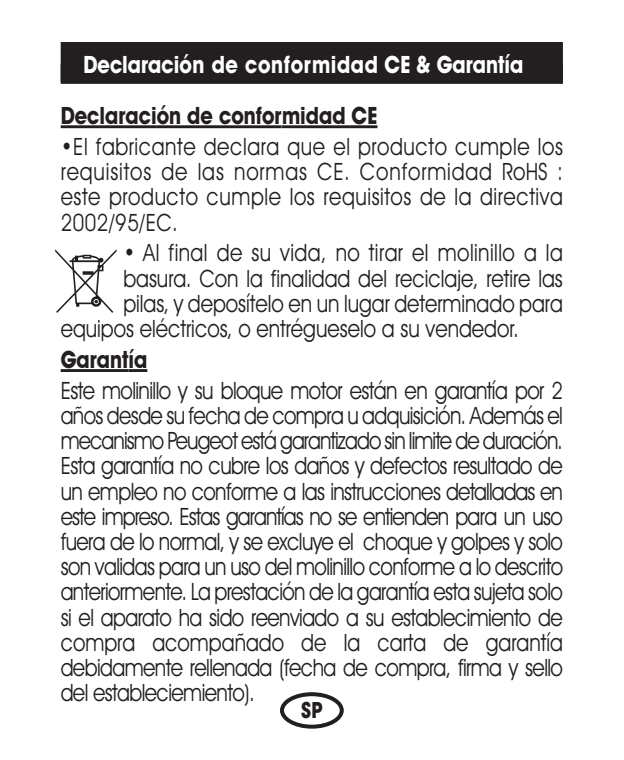
<style>
.page{position:relative;width:624px;height:760px;background:#fff}
.page>*{position:absolute;margin:0;border:0;box-sizing:border-box;transform-origin:0 0}
.t1{font:24px/25.2px "Avant Garde IT Cby BT";color:#231f20;text-align:justify;scale:.85 1}
.t2{font:24px "Avant Garde IT Cby BT";letter-spacing:.02em;color:#231f20;scale:.85 1}
.t3{font:700 24px "Avant Garde IT Cby BT";color:#fff;scale:.85 1}
.t4{font:700 24px "Avant Garde IT Cby BT";color:#231f20;scale:.85 1}
.t5{font:700 22.4px "Avant Garde IT Cby BT";color:#231f20;scale:.85 1}
</style>
<div class="page">
<div style="left:61px;top:42px;width:502px;height:40px;background:#231f20"></div>
<div style="left:61px;top:64px;width:502px;height:20px;background:#231f20"></div>
<hr style="left:61px;top:125px;width:96px;height:3px;background:#231f20">
<hr style="left:157px;top:125px;width:125px;height:3px;background:#231f20">
<hr style="left:282px;top:125px;width:95px;height:3px;background:#231f20">
<hr style="left:61px;top:369px;width:67px;height:3px;background:#231f20">
<hr style="left:128px;top:369px;width:19px;height:3px;background:#231f20">
<svg style="left:280px;top:692px;width:64px;height:37px"></svg>
<svg style="left:55px;top:249px;width:62px;height:64px"></svg>
<p class="t3" style="left:83px;top:56px;width:519px">Declaración de conformidad CE &amp; Garantía</p>
<p class="t4" style="left:61px;top:107px;width:374px">Declaración de conformidad CE</p>
<p class="t1" style="left:61px;top:136px;width:592px">•El fabricante declara que el producto cumple los requisitos de las normas CE. Conformidad RoHS : este producto cumple los requisitos de la directiva 2002/95/EC.</p>
<p class="t2" style="left:123px;top:244px;width:519px">• Al final de su vida, no tirar el molinillo a la</p>
<p class="t1" style="left:123px;top:268px;width:519px">basura. Con la finalidad del reciclaje, retire las</p>
<p class="t1" style="left:123px;top:293px;width:519px">pilas, y deposítelo en un lugar determinado para</p>
<p class="t1" style="left:61px;top:318px;width:541px">equipos eléctricos, o entrégueselo a su vendedor.</p>
<p class="t4" style="left:61px;top:351px;width:103px">Garantía</p>
<p class="t1" style="left:61px;top:380px;width:593px">Este molinillo y su bloque motor están en garantía por 2 años desde su fecha de compra u adquisición. Además el mecanismo Peugeot está garantizado sin limite de duración.<br>Esta garantía no cubre los daños y defectos resultado de un empleo no conforme a las instrucciones detalladas en este impreso. Estas garantías no se entienden para un uso fuera de lo normal, y se excluye el choque y golpes y solo son validas para un uso del molinillo conforme a lo descrito anteriormente. La prestación de la garantía esta sujeta solo si el aparato ha sido reenviado a su establecimiento de compra acompañado de la carta de garantía debidamente rellenada (fecha de compra, firma y sello del estableciemiento).</p>
<p class="t5" style="left:301px;top:702px;width:27px">SP</p>
</div>
